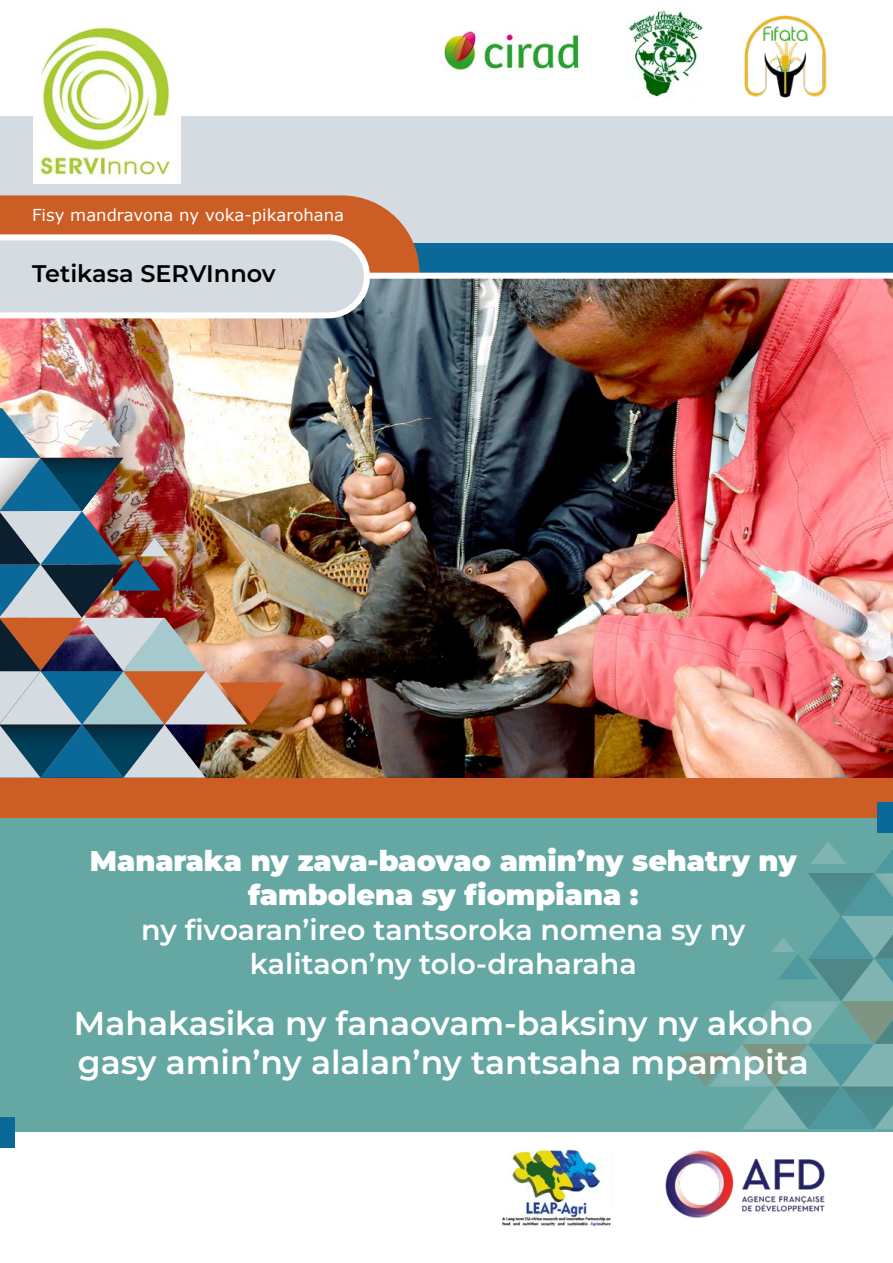
<style>
.page{position:relative;width:893px;height:1263px;background:#fff}
.page>*{position:absolute;margin:0;border:0;box-sizing:border-box;transform-origin:0 0}
.t1{font:600 33px/39.6px "Montserrat";color:#fff}
.t2{font:600 28.5px/34.2px "Montserrat";color:#fff;text-align:center}
.t3{font:900 28.5px/34.2px "Montserrat";color:#fff;text-align:center}
.t4{font:600 24px "Montserrat";color:#000}
.t5{font:16.5px "MS Reference Sans Serif";color:#fff}
</style>
<div class="page">
<div style="left:0;top:116px;width:893px;height:142px;background:#d4dce1"></div>
<img style="left:0;top:279px;width:893px;height:499px">
<div style="left:0;top:243px;width:893px;height:30px;background:#0a6999"></div>
<svg style="left:0;top:195px;width:420px;height:126px;background:#cfaf9f"></svg>
<div style="left:0;top:797px;width:893px;height:335px;background:#65a8a3"></div>
<div style="left:0;top:778px;width:893px;height:40px;background:#cc5e25"></div>
<div style="left:878px;top:802px;width:15px;height:31px;background:#0a6999"></div>
<div style="left:0;top:1117px;width:14px;height:30px;background:#0a6999"></div>
<img style="left:0;top:408px;width:284px;height:370px">
<div style="left:367px;top:273px;width:526px;height:6px;background:#fff"></div>
<img style="left:665px;top:1150px;width:160px;height:68px">
<img style="left:502px;top:1149px;width:109px;height:77px">
<img style="left:33px;top:27px;width:147px;height:157px">
<svg style="left:680px;top:841px;width:213px;height:288px"></svg>
<img style="left:444px;top:31px;width:136px;height:40px">
<img style="left:744px;top:15px;width:83px;height:83px">
<img style="left:628px;top:10px;width:75px;height:87px">
<p class="t5" style="left:32px;top:205px;width:314px">Fisy mandravona ny voka-pikarohana</p>
<p class="t4" style="left:32px;top:257px;width:245px">Tetikasa SERVInnov</p>
<p class="t3" style="left:90px;top:843px;width:708px">Manaraka ny zava-baovao amin’ny sehatry ny fambolena sy fiompiana :</p>
<p class="t2" style="left:141px;top:912px;width:606px">ny fivoaran’ireo tantsoroka nomena sy ny kalitaon’ny tolo-draharaha</p>
<p class="t1" style="left:74px;top:1002px;width:740px">Mahakasika ny fanaovam-baksiny ny akoho gasy amin’ny alalan’ny tantsaha mpampita</p>
</div>
